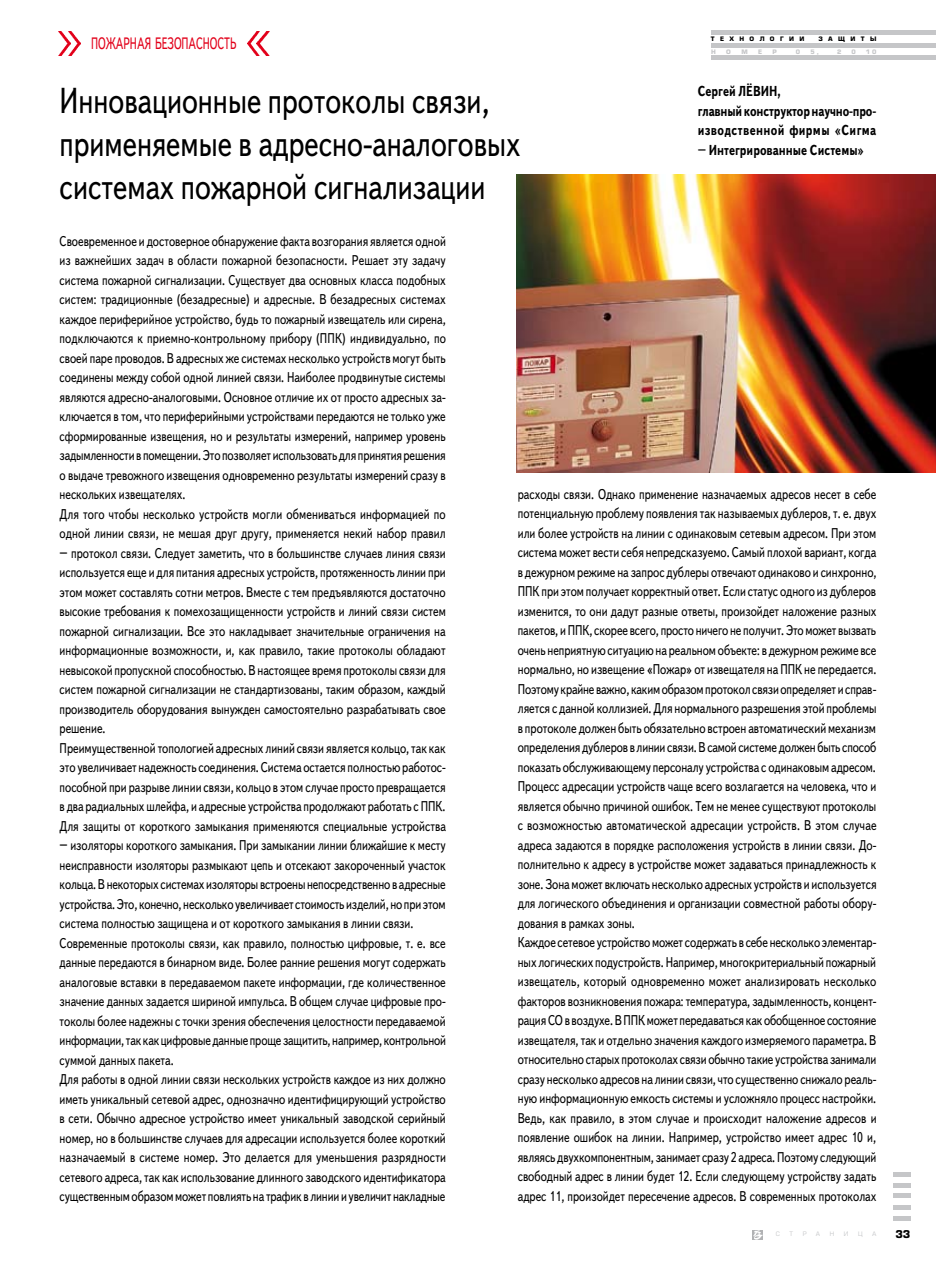
<style>
.page{position:relative;width:936px;height:1263px;background:#fff}
.page>*{position:absolute;margin:0;border:0;box-sizing:border-box;transform-origin:0 0}
.t1{font:36px/43.2px "Text Book C";color:#000;scale:.8 1}
.t2{font:16.5px "Text Book C";letter-spacing:-.005em;color:#e2001a;scale:.65 1}
.t3{font:700 14.4px/19.5px "Text Book C";color:#000;scale:.8 1}
.t4{font:14.1px/19.5px "Text Book C";color:#000;scale:.8 1}
.t5{font:700 10.5px "Europe";color:#000}
.t6{font:700 6px "Europe";letter-spacing:.895em;color:#000}
.t7{font:700 6px "Europe";color:#c5c6c8}
.t8{font:6px "Europe";color:#c5c6c8}
</style>
<div class="page">
<div style="left:711px;top:30px;width:224px;height:5px;background:#c5c6c8"></div>
<div style="left:711px;top:55px;width:224px;height:5px;background:#c5c6c8"></div>
<div style="left:711px;top:43px;width:224px;height:5px;background:#c5c6c8"></div>
<hr style="left:892px;top:1216px;width:18px;height:4px;background:#c5c6c8">
<hr style="left:892px;top:1205px;width:18px;height:4px;background:#c5c6c8">
<div style="left:892px;top:1193px;width:18px;height:5px;background:#c5c6c8"></div>
<hr style="left:892px;top:1183px;width:18px;height:4px;background:#c5c6c8">
<hr style="left:892px;top:1172px;width:18px;height:4px;background:#c5c6c8">
<svg style="left:752px;top:1230px;width:10px;height:9px"></svg>
<img style="left:517px;top:174px;width:418px;height:298px">
<img style="left:71px;top:32px;width:9px;height:24px">
<img style="left:58px;top:32px;width:13px;height:24px">
<img style="left:247px;top:32px;width:10px;height:24px">
<img style="left:257px;top:32px;width:12px;height:24px">
<p class="t2" style="left:91px;top:35px;width:225px">ПОЖАРНАЯ БЕЗОПАСНОСТЬ</p>
<p class="t6" style="left:710px;top:36px;width:95px">ТЕХНОЛОГИИ</p>
<p class="t6" style="left:818px;top:36px;width:59px">ЗАЩИТЫ</p>
<p class="t7" style="left:711px;top:48px;width:6px">Н</p>
<p class="t7" style="left:726px;top:48px;width:6px">О</p>
<p class="t7" style="left:741px;top:48px;width:8px">М</p>
<p class="t7" style="left:758px;top:48px;width:6px">Е</p>
<p class="t7" style="left:772px;top:48px;width:6px">Р</p>
<p class="t7" style="left:795px;top:48px;width:6px">0</p>
<p class="t7" style="left:810px;top:48px;width:10px">5 ,</p>
<p class="t7" style="left:837px;top:48px;width:6px">2</p>
<p class="t7" style="left:851px;top:48px;width:6px">0</p>
<p class="t7" style="left:865px;top:48px;width:12px">1 0</p>
<h1 class="t1" style="left:60px;top:80px;width:577px">Инновационные протоколы связи, применяемые в адресно-аналоговых системах пожарной сигнализации</h1>
<p class="t3" style="left:697px;top:81px;width:225px">Сергей ЛЁВИН,<br>главный конструктор научно-про&shy;изводственной фирмы «Сигма</p>
<p class="t3" style="left:697px;top:140px;width:210px">– Интегрированные Системы»</p>
<p class="t4" style="left:60px;top:231px;width:484px">Своевременное и достоверное обнаружение факта возгорания является одной из важнейших задач в области пожарной безопасности. Решает эту задачу система пожарной сигнализации. Существует два основных класса подобных систем: традиционные (безадресные) и адресные. В безадресных системах каждое периферийное устройство, будь то пожарный извещатель или сирена, подключаются к приемно-контрольному прибору (ППК) индивидуально, по своей паре проводов. В адресных же системах несколько устройств могут быть соединены между собой одной линией связи. Наиболее продвинутые системы являются адресно-аналоговыми. Основное отличие их от просто адресных за&shy;ключается в том, что периферийными устройствами передаются не только уже сформированные извещения, но и результаты измерений, например уровень задымленности в помещении. Это позволяет использовать для принятия решения о выдаче тревожного извещения одновременно результаты измерений сразу в нескольких извещателях.<br>Для того чтобы несколько устройств могли обмениваться информацией по одной линии связи, не мешая друг другу, применяется некий набор правил</p>
<p class="t4" style="left:60px;top:543px;width:484px">– протокол связи. Следует заметить, что в большинстве случаев линия связи используется еще и для питания адресных устройств, протяженность линии при этом может составлять сотни метров. Вместе с тем предъявляются достаточно высокие требования к помехозащищенности устройств и линий связи систем пожарной сигнализации. Все это накладывает значительные ограничения на информационные возможности, и, как правило, такие протоколы обладают невысокой пропускной способностью. В настоящее время протоколы связи для систем пожарной сигнализации не стандартизованы, таким образом, каждый производитель оборудования вынужден самостоятельно разрабатывать свое решение.<br>Преимущественной топологией адресных линий связи является кольцо, так как это увеличивает надежность соединения. Система остается полностью работос&shy;пособной при разрыве линии связи, кольцо в этом случае просто превращается в два радиальных шлейфа, и адресные устройства продолжают работать с ППК.<br>Для защиты от короткого замыкания применяются специальные устройства</p>
<p class="t4" style="left:60px;top:836px;width:484px">– изоляторы короткого замыкания. При замыкании линии ближайшие к месту неисправности изоляторы размыкают цепь и отсекают закороченный участок кольца. В некоторых системах изоляторы встроены непосредственно в адресные устройства. Это, конечно, несколько увеличивает стоимость изделий, но при этом система полностью защищена и от короткого замыкания в линии связи.<br>Современные протоколы связи, как правило, полностью цифровые, т. е. все данные передаются в бинарном виде. Более ранние решения могут содержать аналоговые вставки в передаваемом пакете информации, где количественное значение данных задается шириной импульса. В общем случае цифровые про&shy;токолы более надежны с точки зрения обеспечения целостности передаваемой информации, так как цифровые данные проще защитить, например, контрольной суммой данных пакета.<br>Для работы в одной линии связи нескольких устройств каждое из них должно иметь уникальный сетевой адрес, однозначно идентифицирующий устройство в сети. Обычно адресное устройство имеет уникальный заводской серийный номер, но в большинстве случаев для адресации используется более короткий назначаемый в системе номер. Это делается для уменьшения разрядности сетевого адреса, так как использование длинного заводского идентификатора существенным образом может повлиять на трафик в линии и увеличит накладные</p>
<p class="t4" style="left:517px;top:485px;width:450px">расходы связи. Однако применение назначаемых адресов несет в себе потенциальную проблему появления так называемых дублеров, т. е. двух или более устройств на линии с одинаковым сетевым адресом. При этом система может вести себя непредсказуемо. Самый плохой вариант, когда в дежурном режиме на запрос дублеры отвечают одинаково и синхронно, ППК при этом получает корректный ответ. Если статус одного из дублеров изменится, то они дадут разные ответы, произойдет наложение разных пакетов, и ППК, скорее всего, просто ничего не получит. Это может вызвать очень неприятную ситуацию на реальном объекте: в дежурном режиме все нормально, но извещение «Пожар» от извещателя на ППК не передается.<br>Поэтому крайне важно, каким образом протокол связи определяет и справ&shy;ляется с данной коллизией. Для нормального разрешения этой проблемы в протоколе должен быть обязательно встроен автоматический механизм определения дублеров в линии связи. В самой системе должен быть способ показать обслуживающему персоналу устройства с одинаковым адресом.<br>Процесс адресации устройств чаще всего возлагается на человека, что и является обычно причиной ошибок. Тем не менее существуют протоколы с возможностью автоматической адресации устройств. В этом случае адреса задаются в порядке расположения устройств в линии связи. До&shy;полнительно к адресу в устройстве может задаваться принадлежность к зоне. Зона может включать несколько адресных устройств и используется для логического объединения и организации совместной работы обору&shy;дования в рамках зоны.<br>Каждое сетевое устройство может содержать в себе несколько элементар&shy;ных логических подустройств. Например, многокритериальный пожарный извещатель, который одновременно может анализировать несколько факторов возникновения пожара: температура, задымленность, концент&shy;рация СО в воздухе. В ППК может передаваться как обобщенное состояние извещателя, так и отдельно значения каждого измеряемого параметра. В относительно старых протоколах связи обычно такие устройства занимали сразу несколько адресов на линии связи, что существенно снижало реаль&shy;ную информационную емкость системы и усложняло процесс настройки.<br>Ведь, как правило, в этом случае и происходит наложение адресов и появление ошибок на линии. Например, устройство имеет адрес 10 и, являясь двухкомпонентным, занимает сразу 2 адреса. Поэтому следующий свободный адрес в линии будет 12. Если следующему устройству задать адрес 11, произойдет пересечение адресов. В современных протоколах</p>
<p class="t8" style="left:776px;top:1230px;width:6px">С</p>
<p class="t8" style="left:789px;top:1230px;width:5px">Т</p>
<p class="t8" style="left:802px;top:1230px;width:5px">Р</p>
<p class="t8" style="left:815px;top:1230px;width:6px">А</p>
<p class="t8" style="left:829px;top:1230px;width:6px">Н</p>
<p class="t8" style="left:843px;top:1230px;width:6px">И</p>
<p class="t8" style="left:857px;top:1230px;width:6px">Ц</p>
<p class="t8" style="left:872px;top:1230px;width:6px">А</p>
<p class="t5" style="left:895px;top:1227px;width:17px">33</p>
</div>
